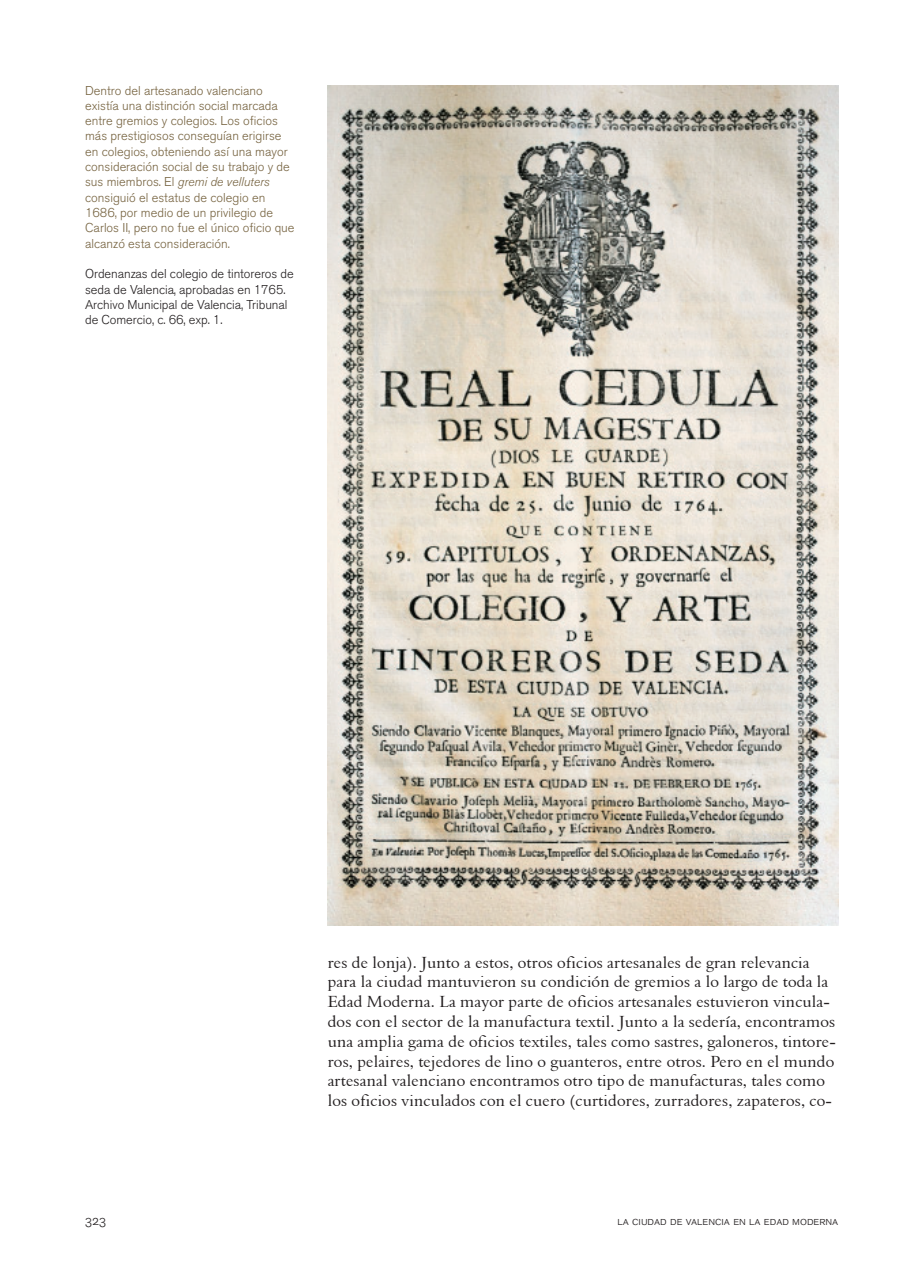
<style>
.page{position:relative;width:915px;height:1276px;background:#fff}
.page>*{position:absolute;margin:0;border:0;box-sizing:border-box;transform-origin:0 0}
.TEXTO{font:16.5px/19.8px "Aldine 401 BT Roman A";letter-spacing:.01em;color:#231f20}
.t1{font:13.5px "Akzidenz Grotesk BQ Light SC";color:#231f20}
.DESTACADOS{font:300 12.75px/15.3px "Akzidenz Grotesk BQ";color:#766340}
.t2{font:300 12.75px/15.3px "Akzidenz Grotesk BQ";letter-spacing:-.005em;color:#231f20}
.t3{font:12px "Akzidenz Grotesk BQ Light SC";color:#231f20}
.s1{font-style:italic}
</style>
<div class="page">
<img style="left:327px;top:85px;width:511px;height:841px">
<p class="DESTACADOS" style="left:85px;top:83px;width:211px">Dentro del artesanado valenciano existía una distinción social marcada entre gremios y colegios. Los oficios más prestigiosos conseguían erigirse en colegios, obteniendo así una mayor consideración social de su trabajo y de sus miembros. El <span class="s1">gremi de velluters </span>consiguió el estatus de colegio en 1686, por medio de un privilegio de Carlos II, pero no fue el único oficio que alcanzó esta consideración.</p>
<p class="t2" style="left:85px;top:266px;width:210px">Ordenanzas del colegio de tintoreros de seda de Valencia, aprobadas en 1765.<br>Archivo Municipal de Valencia, Tribunal de Comercio, c. 66, exp. 1.</p>
<p class="TEXTO" style="left:327px;top:952px;width:509px">res de lonja). Junto a estos, otros oficios artesanales de gran relevancia para la ciudad mantuvieron su condición de gremios a lo largo de toda la Edad Moderna. La mayor parte de oficios artesanales estuvieron vincula&shy;dos con el sector de la manufactura textil. Junto a la sedería, encontramos una amplia gama de oficios textiles, tales como sastres, galoneros, tintore&shy;ros, pelaires, tejedores de lino o guanteros, entre otros. Pero en el mundo artesanal valenciano encontramos otro tipo de manufacturas, tales como los oficios vinculados con el cuero (curtidores, zurradores, zapateros, co-</p>
<p class="t1" style="left:85px;top:1212px;width:23px">323</p>
<p class="t3" style="left:617px;top:1213px;width:222px">la ciudad de valencia en la edad moderna</p>
</div>
